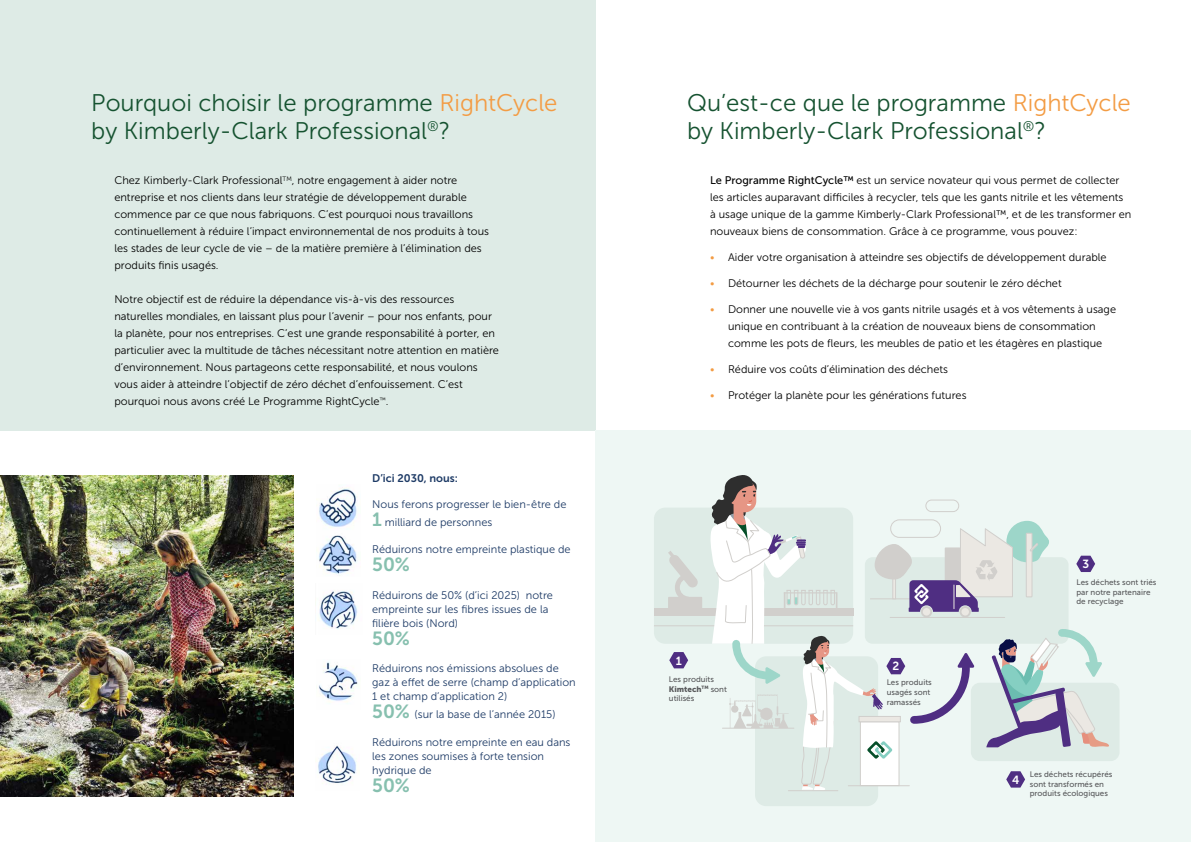
<style>
.page{position:relative;width:1191px;height:842px;background:#fff}
.page>*{position:absolute;margin:0;border:0;box-sizing:border-box;transform-origin:0 0}
.t1{font:24px/28.8px "Museo Sans 300";color:#155230}
.t2{font:19px "Museo Sans 700";color:#87c0af}
.t3{font:11.8px "Museo Sans 700";color:#fff}
.t4{font:11px/17px "Museo Sans 300";color:#000}
.t5{font:11px/14px "Museo Sans 300";color:#1e3b66}
.t6{font:11px "Museo Sans 700";color:#1e3b66}
.t7{font:8px/9.6px "Museo Sans 500";color:#58595b}
.t8{font:8px "Museo Sans 900";color:#58595b}
.s1{color:#f39c44}
.s2{font-family:"Museo Sans 700";font-size:19px;color:#87c0af}
.s3{font-family:"Museo Sans 500"}
</style>
<div class="page">
<div style="left:0;top:0;width:595px;height:430px;background:#deebe6"></div>
<img style="left:0;top:475px;width:293px;height:321px">
<div style="left:595px;top:430px;width:596px;height:412px;background:#eef7f4"></div>
<div style="left:654px;top:508px;width:199px;height:136px;background:#deebe6;border-radius:11px"></div>
<hr style="left:654px;top:626px;width:199px;height:1px;background:#d1cfcc">
<div style="left:668px;top:597px;width:34px;height:12px;background:#d1cfcc"></div>
<svg style="left:668px;top:551px;width:30px;height:46px"></svg>
<div style="left:654px;top:608px;width:199px;height:7px;background:#d1cfcc"></div>
<svg style="left:669px;top:652px;width:19px;height:16px"></svg>
<div style="left:971px;top:683px;width:148px;height:78px;background:#deebe6;border-radius:9px"></div>
<div style="left:755px;top:656px;width:123px;height:150px;background:#deebe6;border-radius:11px"></div>
<svg style="left:710px;top:475px;width:399px;height:316px"></svg>
<img style="left:319px;top:487px;width:39px;height:87px">
<img style="left:315px;top:591px;width:43px;height:38px">
<img style="left:319px;top:661px;width:39px;height:41px">
<img style="left:318px;top:745px;width:38px;height:39px">
<h1 class="t1" style="left:91px;top:88px;width:468px">Pourquoi choisir le programme <span class="s1">RightCycle </span>by Kimberly-Clark Professional<sup>®</sup>?</h1>
<p class="t4" style="left:114px;top:172px;width:376px">Chez Kimberly-Clark Professional<sup>TM</sup>, notre engagement à aider notre entreprise et nos clients dans leur stratégie de développement durable commence par ce que nous fabriquons. C’est pourquoi nous travaillons continuellement à réduire l’impact environnemental de nos produits à tous les stades de leur cycle de vie – de la matière première à l’élimination des produits finis usagés.</p>
<p class="t4" style="left:114px;top:291px;width:386px">Notre objectif est de réduire la dépendance vis-à-vis des ressources naturelles mondiales, en laissant plus pour l’avenir – pour nos enfants, pour la planète, pour nos entreprises. C’est une grande responsabilité à porter, en particulier avec la multitude de tâches nécessitant notre attention en matière d’environnement. Nous partageons cette responsabilité, et nous voulons vous aider à atteindre l’objectif de zéro déchet d’enfouissement. C’est pourquoi nous avons créé Le Programme RightCycle<sup>™</sup>.</p>
<p class="t6" style="left:372px;top:472px;width:87px">D’ici 2030, nous:</p>
<p class="t5" style="left:372px;top:495px;width:196px;line-height:18px">Nous ferons progresser le bien-être de<br><span class="s2">1</span> milliard de personnes</p>
<p class="t5" style="left:372px;top:542px;width:200px">Réduirons notre empreinte plastique de</p>
<h2 class="t2" style="left:372px;top:554px;width:39px">50%</h2>
<p class="t5" style="left:372px;top:588px;width:182px">Réduirons de 50% (d’ici 2025) notre empreinte sur les fibres issues de la filière bois (Nord)</p>
<h2 class="t2" style="left:372px;top:627px;width:39px">50%</h2>
<p class="t5" style="left:372px;top:661px;width:205px">Réduirons nos émissions absolues de gaz à effet de serre (champ d’application<br>1 et champ d’application 2)</p>
<p class="t5" style="left:372px;top:707px;width:185px"><span class="s2">50%</span> (sur la base de l’année 2015)</p>
<p class="t5" style="left:372px;top:735px;width:200px">Réduirons notre empreinte en eau dans les zones soumises à forte tension hydrique de</p>
<h2 class="t2" style="left:372px;top:774px;width:39px">50%</h2>
<h1 class="t1" style="left:687px;top:88px;width:445px">Qu’est-ce que le programme <span class="s1">RightCycle </span>by Kimberly-Clark Professional<sup>®</sup>?</h1>
<p class="t4" style="left:710px;top:172px;width:423px"><span class="s3">Le Programme RightCycle™</span> est un service novateur qui vous permet de collecter les articles auparavant difficiles à recycler, tels que les gants nitrile et les vêtements à usage unique de la gamme Kimberly-Clark Professional™, et de les transformer en nouveaux biens de consommation. Grâce à ce programme, vous pouvez:</p>
<p class="t4" style="left:710px;top:249px;width:398px"><span class="s1">•</span> Aider votre organisation à atteindre ses objectifs de développement durable</p>
<p class="t4" style="left:710px;top:275px;width:353px"><span class="s1">•</span> Détourner les déchets de la décharge pour soutenir le zéro déchet</p>
<p class="t4" style="left:710px;top:301px;width:407px;text-align:center"><span class="s1">•</span> Donner une nouvelle vie à vos gants nitrile usagés et à vos vêtements à usage unique en contribuant à la création de nouveaux biens de consommation comme les pots de fleurs, les meubles de patio et les étagères en plastique</p>
<p class="t4" style="left:710px;top:361px;width:239px"><span class="s1">•</span> Réduire vos coûts d’élimination des déchets</p>
<p class="t4" style="left:710px;top:387px;width:258px"><span class="s1">•</span> Protéger la planète pour les générations futures</p>
<p class="t3" style="left:1082px;top:557px;width:8px">3</p>
<p class="t3" style="left:675px;top:654px;width:8px">1</p>
<p class="t7" style="left:669px;top:674px;width:47px">Les produits</p>
<p class="t8" style="left:669px;top:684px;width:60px">Kimtech<sup>TM</sup> <span class="s3">sont</span></p>
<p class="t7" style="left:669px;top:694px;width:27px">utilisés</p>
<p class="t3" style="left:892px;top:660px;width:8px">2</p>
<p class="t7" style="left:886px;top:678px;width:47px">Les produits usagés sont ramassés</p>
<p class="t7" style="left:1076px;top:578px;width:81px">Les déchets sont triés par notre partenaire de recyclage</p>
<p class="t3" style="left:1012px;top:773px;width:9px">4</p>
<p class="t7" style="left:1029px;top:769px;width:84px">Les déchets récupérés sont transformés en produits écologiques</p>
</div>
